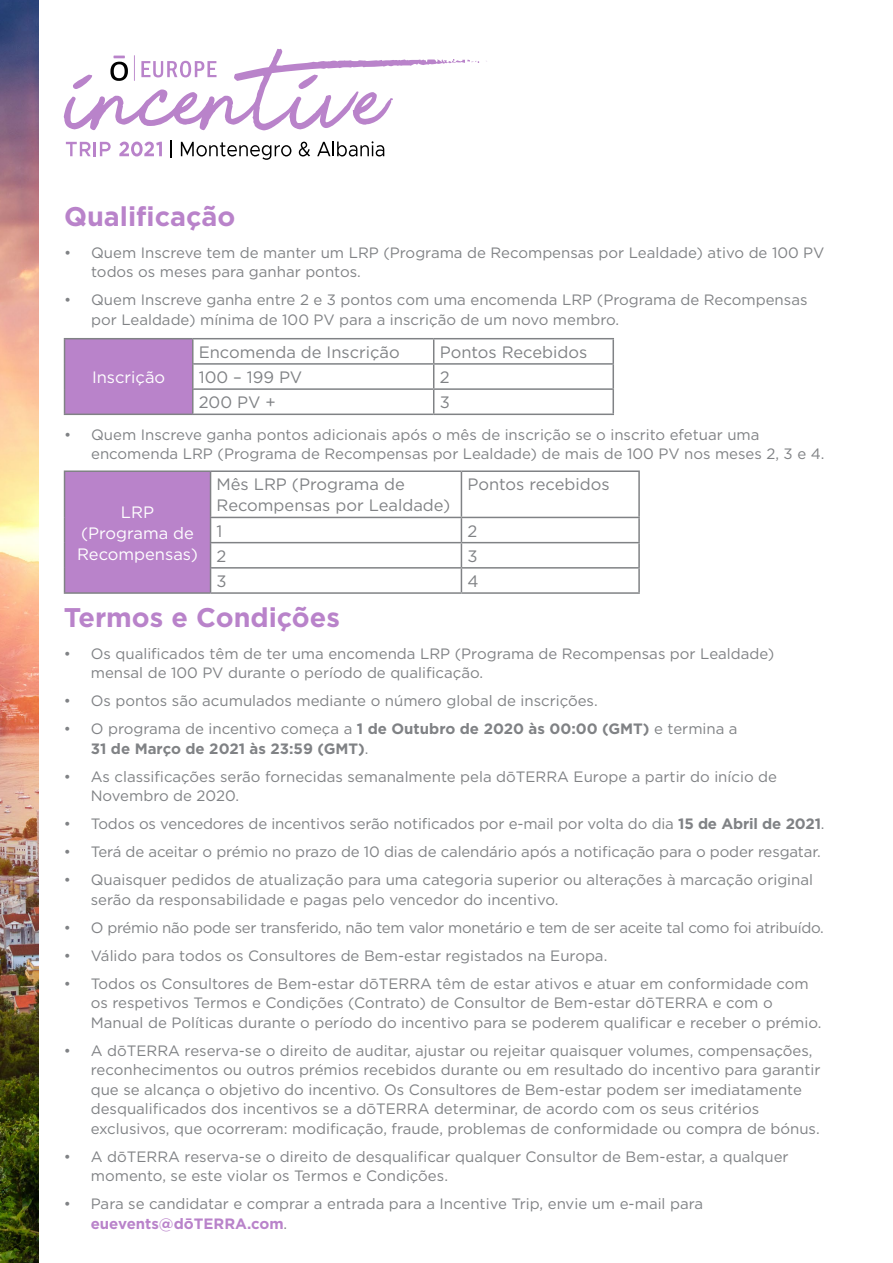
<style>
.page{position:relative;width:893px;height:1263px;background:#fff}
.page>*{position:absolute;margin:0;border:0;box-sizing:border-box;transform-origin:0 0}
.t1{font:700 27px "Gotham";color:#b983ca}
.t2{font:16.5px/21px "Gotham";color:#808285}
.t3{font:16.5px/21px "Gotham";color:#fff;text-align:center}
.t4{font:15px/19.5px "Gotham";color:#808285}
.t5{font:700 15px/19.5px "Gotham";color:#808285}
.t6{font:15px "Gotham";letter-spacing:-.02em;color:#808285}
.s1{font-weight:400}
.s2{font-weight:700}
.s3{font-weight:700;color:#b983ca}
</style>
<div class="page">
<img style="left:0;top:0;width:38px;height:1263px">
<svg style="left:64px;top:49px;width:423px;height:81px"></svg>
<svg style="left:66px;top:142px;width:45px;height:14px"></svg>
<svg style="left:170px;top:141px;width:1px;height:17px"></svg>
<svg style="left:181px;top:142px;width:110px;height:18px"></svg>
<svg style="left:299px;top:142px;width:11px;height:14px"></svg>
<svg style="left:317px;top:141px;width:67px;height:15px"></svg>
<svg style="left:119px;top:142px;width:43px;height:14px"></svg>
<div style="left:65px;top:339px;width:128px;height:75px;background:#b983ca"></div>
<hr style="left:64px;top:338px;width:129px;height:1px;background:#808285">
<svg style="left:64px;top:339px;width:1px;height:75px"></svg>
<hr style="left:64px;top:414px;width:129px;height:1px;background:#808285">
<hr style="left:193px;top:338px;width:241px;height:1px;background:#808285">
<hr style="left:192px;top:339px;width:2px;height:24px;background:#808285">
<hr style="left:434px;top:338px;width:180px;height:1px;background:#808285">
<hr style="left:612px;top:339px;width:2px;height:24px;background:#808285">
<hr style="left:192px;top:363px;width:242px;height:2px;background:#808285">
<hr style="left:192px;top:365px;width:2px;height:23px;background:#808285">
<hr style="left:434px;top:363px;width:180px;height:2px;background:#808285">
<hr style="left:612px;top:365px;width:2px;height:23px;background:#808285">
<hr style="left:192px;top:388px;width:242px;height:2px;background:#808285">
<hr style="left:192px;top:390px;width:2px;height:24px;background:#808285">
<hr style="left:434px;top:388px;width:180px;height:2px;background:#808285">
<svg style="left:433px;top:339px;width:1px;height:75px"></svg>
<hr style="left:612px;top:390px;width:2px;height:24px;background:#808285">
<hr style="left:193px;top:414px;width:241px;height:1px;background:#808285">
<hr style="left:434px;top:414px;width:180px;height:1px;background:#808285">
<div style="left:65px;top:471px;width:146px;height:122px;background:#b983ca"></div>
<hr style="left:64px;top:470px;width:147px;height:2px;background:#808285">
<hr style="left:64px;top:472px;width:1px;height:45px;background:#808285">
<svg style="left:64px;top:517px;width:1px;height:75px"></svg>
<hr style="left:64px;top:592px;width:147px;height:2px;background:#808285">
<hr style="left:211px;top:470px;width:250px;height:2px;background:#808285">
<hr style="left:210px;top:472px;width:1px;height:45px;background:#808285">
<hr style="left:461px;top:470px;width:179px;height:2px;background:#808285">
<hr style="left:461px;top:472px;width:1px;height:45px;background:#808285">
<hr style="left:638px;top:472px;width:2px;height:45px;background:#808285">
<hr style="left:210px;top:517px;width:251px;height:1px;background:#808285">
<hr style="left:461px;top:517px;width:179px;height:1px;background:#808285">
<hr style="left:638px;top:518px;width:2px;height:24px;background:#808285">
<hr style="left:210px;top:542px;width:251px;height:1px;background:#808285">
<hr style="left:461px;top:542px;width:179px;height:1px;background:#808285">
<hr style="left:638px;top:543px;width:2px;height:24px;background:#808285">
<hr style="left:210px;top:567px;width:251px;height:2px;background:#808285">
<svg style="left:210px;top:518px;width:1px;height:74px"></svg>
<hr style="left:461px;top:567px;width:179px;height:2px;background:#808285">
<svg style="left:461px;top:518px;width:1px;height:74px"></svg>
<hr style="left:638px;top:569px;width:2px;height:23px;background:#808285">
<hr style="left:211px;top:592px;width:250px;height:2px;background:#808285">
<hr style="left:461px;top:592px;width:179px;height:2px;background:#808285">
<h1 class="t1" style="left:64px;top:198px;width:173px">Qualificação</h1>
<p class="t4" style="left:91px;top:243px;width:735px;text-indent:-27px">• Quem Inscreve tem de manter um LRP (Programa de Recompensas por Lealdade) ativo de 100 PV todos os meses para ganhar pontos.</p>
<p class="t4" style="left:91px;top:290px;width:718px;text-indent:-27px">• Quem Inscreve ganha entre 2 e 3 pontos com uma encomenda LRP (Programa de Recompensas por Lealdade) mínima de 100 PV para a inscrição de um novo membro.</p>
<p class="t3" style="left:92px;top:366px;width:75px">Inscrição</p>
<p class="t2" style="left:199px;top:341px;width:203px">Encomenda de Inscrição</p>
<p class="t2" style="left:440px;top:341px;width:149px">Pontos Recebidos</p>
<p class="t2" style="left:199px;top:366px;width:105px">100 – 199 PV</p>
<p class="t2" style="left:440px;top:366px;width:11px">2</p>
<p class="t2" style="left:199px;top:392px;width:78px">200 PV +</p>
<p class="t2" style="left:440px;top:392px;width:12px">3</p>
<p class="t4" style="left:91px;top:424px;width:735px;text-indent:-27px">• Quem Inscreve ganha pontos adicionais após o mês de inscrição se o inscrito efetuar uma encomenda LRP (Programa de Recompensas por Lealdade) de mais de 100 PV nos meses 2, 3 e 4.</p>
<p class="t3" style="left:77px;top:501px;width:122px">LRP (Programa de<br>Recompensas)</p>
<p class="t2" style="left:217px;top:474px;width:235px">Mês LRP (Programa de<br>Recompensas por Lealdade)</p>
<p class="t2" style="left:467px;top:474px;width:144px">Pontos recebidos</p>
<p class="t2" style="left:217px;top:520px;width:7px">1</p>
<p class="t2" style="left:467px;top:520px;width:11px">2</p>
<p class="t2" style="left:217px;top:545px;width:11px">2</p>
<p class="t2" style="left:467px;top:545px;width:12px">3</p>
<p class="t2" style="left:217px;top:570px;width:12px">3</p>
<p class="t2" style="left:467px;top:570px;width:13px">4</p>
<h1 class="t1" style="left:64px;top:599px;width:278px">Termos e Condições</h1>
<p class="t4" style="left:91px;top:643px;width:685px;text-indent:-27px">• Os qualificados têm de ter uma encomenda LRP (Programa de Recompensas por Lealdade) mensal de 100 PV durante o período de qualificação.</p>
<p class="t4" style="left:64px;top:691px;width:535px">• Os pontos são acumulados mediante o número global de inscrições.</p>
<p class="t5" style="left:91px;top:719px;width:648px;text-indent:-27px"><span class="s1">• O programa de incentivo começa a</span> 1 de Outubro de 2020 às 00:00 (GMT) <span class="s1">e termina a<br></span>31 de Março de 2021 às 23:59 (GMT)<span class="s1">.</span></p>
<p class="t4" style="left:91px;top:766px;width:688px;text-indent:-27px">• As classificações serão fornecidas semanalmente pela dōTERRA Europe a partir do início de<br>Novembro de 2020.</p>
<p class="t4" style="left:64px;top:814px;width:762px">• Todos os vencedores de incentivos serão notificados por e-mail por volta do dia <span class="s2">15 de Abril de 2021</span>.</p>
<p class="t4" style="left:64px;top:842px;width:758px">• Terá de aceitar o prémio no prazo de 10 dias de calendário após a notificação para o poder resgatar.</p>
<p class="t4" style="left:91px;top:870px;width:724px;text-indent:-27px">• Quaisquer pedidos de atualização para uma categoria superior ou alterações à marcação original serão da responsabilidade e pagas pelo vencedor do incentivo.</p>
<p class="t6" style="left:64px;top:918px;width:762px">• O prémio não pode ser transferido, não tem valor monetário e tem de ser aceite tal como foi atribuído.</p>
<p class="t4" style="left:64px;top:945px;width:545px">• Válido para todos os Consultores de Bem-estar registados na Europa.</p>
<p class="t4" style="left:91px;top:973px;width:732px;text-indent:-27px">• Todos os Consultores de Bem-estar dōTERRA têm de estar ativos e atuar em conformidade com os respetivos Termos e Condições (Contrato) de Consultor de Bem-estar dōTERRA e com o<br>Manual de Políticas durante o período do incentivo para se poderem qualificar e receber o prémio.</p>
<p class="t4" style="left:91px;top:1040px;width:731px;text-indent:-27px">• A dōTERRA reserva-se o direito de auditar, ajustar ou rejeitar quaisquer volumes, compensações, reconhecimentos ou outros prémios recebidos durante ou em resultado do incentivo para garantir que se alcança o objetivo do incentivo. Os Consultores de Bem-estar podem ser imediatamente desqualificados dos incentivos se a dōTERRA determinar, de acordo com os seus critérios exclusivos, que ocorreram: modificação, fraude, problemas de conformidade ou compra de bónus.</p>
<p class="t4" style="left:91px;top:1146px;width:699px;text-indent:-27px">• A dōTERRA reserva-se o direito de desqualificar qualquer Consultor de Bem-estar, a qualquer momento, se este violar os Termos e Condições.</p>
<p class="t4" style="left:91px;top:1194px;width:614px;text-indent:-27px">• Para se candidatar e comprar a entrada para a Incentive Trip, envie um e-mail para <span class="s3">euevents@dōTERRA.com</span>.</p>
</div>
